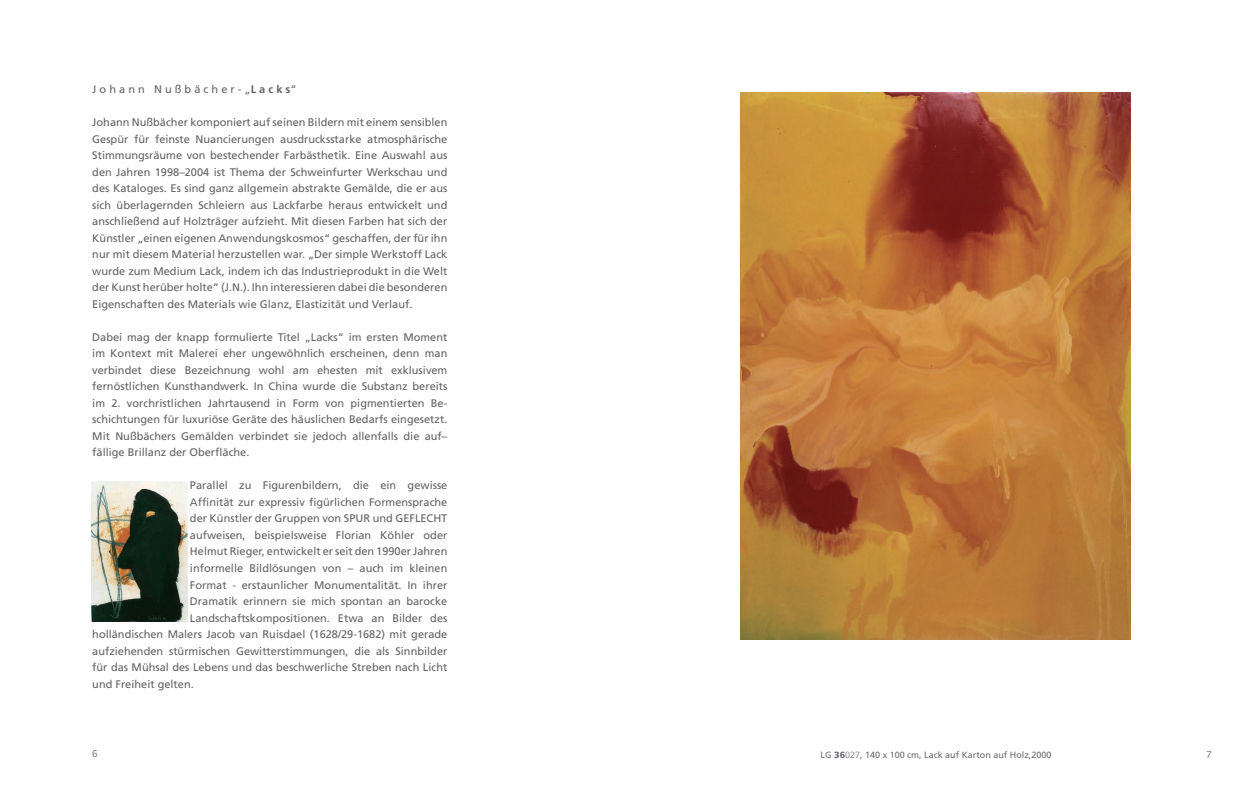
<style>
.page{position:relative;width:1248px;height:794px;background:#fff}
.page>*{position:absolute;margin:0;border:0;box-sizing:border-box;transform-origin:0 0}
.berschrift_2{font:11px/16.5px "Frutiger";color:#636366;text-align:justify}
.t1{font:9px "Frutiger";color:#6c6d70}
.t2{font:9px "Geneva";color:#76787b}
.s1{font-weight:700}
.s2{font-weight:900}
.s3{font-weight:300}
</style>
<div class="page">
<img style="left:92px;top:482px;width:96px;height:139px">
<img style="left:740px;top:92px;width:390px;height:547px">
<p class="berschrift_2" style="left:92px;top:81px;width:206px">J o h a n n N u ß b ä c h e r - „<span class="s1">L a c k s</span>“</p>
<p class="berschrift_2" style="left:92px;top:114px;width:356px">Johann Nußbächer komponiert auf seinen Bildern mit einem sensiblen Gespür für feinste Nuancierungen ausdrucksstarke atmosphärische Stimmungsräume von bestechender Farbästhetik. Eine Auswahl aus den Jahren 1998–2004 ist Thema der Schweinfurter Werkschau und des Kataloges. Es sind ganz allgemein abstrakte Gemälde, die er aus sich überlagernden Schleiern aus Lackfarbe heraus entwickelt und anschließend auf Holzträger aufzieht. Mit diesen Farben hat sich der Künstler „einen eigenen Anwendungskosmos“ geschaffen, der für ihn nur mit diesem Material herzustellen war. „Der simple Werkstoff Lack wurde zum Medium Lack, indem ich das Industrieprodukt in die Welt der Kunst herüber holte“ (J.N.). Ihn interessieren dabei die besonderen Eigenschaften des Materials wie Glanz, Elastizität und Verlauf.</p>
<p class="berschrift_2" style="left:92px;top:329px;width:356px">Dabei mag der knapp formulierte Titel „Lacks“ im ersten Moment im Kontext mit Malerei eher ungewöhnlich erscheinen, denn man verbindet diese Bezeichnung wohl am ehesten mit exklusivem fernöstlichen Kunsthandwerk. In China wurde die Substanz bereits im 2. vorchristlichen Jahrtausend in Form von pigmentierten Be&shy;schichtungen für luxuriöse Geräte des häuslichen Bedarfs eingesetzt.<br>Mit Nußbächers Gemälden verbindet sie jedoch allenfalls die auf– fällige Brillanz der Oberfläche.</p>
<p class="berschrift_2" style="left:190px;top:477px;width:259px">Parallel zu Figurenbildern, die ein gewisse</p>
<p class="berschrift_2" style="left:190px;top:494px;width:259px">Affinität zur expressiv figürlichen Formensprache</p>
<p class="berschrift_2" style="left:190px;top:510px;width:259px">der Künstler der Gruppen von SPUR und GEFLECHT</p>
<p class="berschrift_2" style="left:190px;top:527px;width:259px">aufweisen, beispielsweise Florian Köhler oder</p>
<p class="berschrift_2" style="left:190px;top:543px;width:259px">Helmut Rieger, entwickelt er seit den 1990er Jahren</p>
<p class="berschrift_2" style="left:190px;top:560px;width:259px">informelle Bildlösungen von – auch im kleinen</p>
<p class="berschrift_2" style="left:190px;top:576px;width:259px">Format - erstaunlicher Monumentalität. In ihrer</p>
<p class="berschrift_2" style="left:190px;top:593px;width:259px">Dramatik erinnern sie mich spontan an barocke</p>
<p class="berschrift_2" style="left:190px;top:609px;width:259px">Landschaftskompositionen. Etwa an Bilder des</p>
<p class="berschrift_2" style="left:92px;top:626px;width:356px">holländischen Malers Jacob van Ruisdael (1628/29-1682) mit gerade</p>
<p class="berschrift_2" style="left:92px;top:642px;width:356px">aufziehenden stürmischen Gewitterstimmungen, die als Sinnbilder</p>
<p class="berschrift_2" style="left:92px;top:659px;width:356px">für das Mühsal des Lebens und das beschwerliche Streben nach Licht</p>
<p class="berschrift_2" style="left:92px;top:675px;width:103px">und Freiheit gelten.</p>
<p class="t2" style="left:92px;top:748px;width:8px">6</p>
<p class="t1" style="left:820px;top:749px;width:232px">LG <span class="s2">36</span><span class="s3">027</span>, 140 x 100 cm, Lack auf Karton auf Holz,2000</p>
<p class="t2" style="left:1206px;top:749px;width:8px">7</p>
</div>
